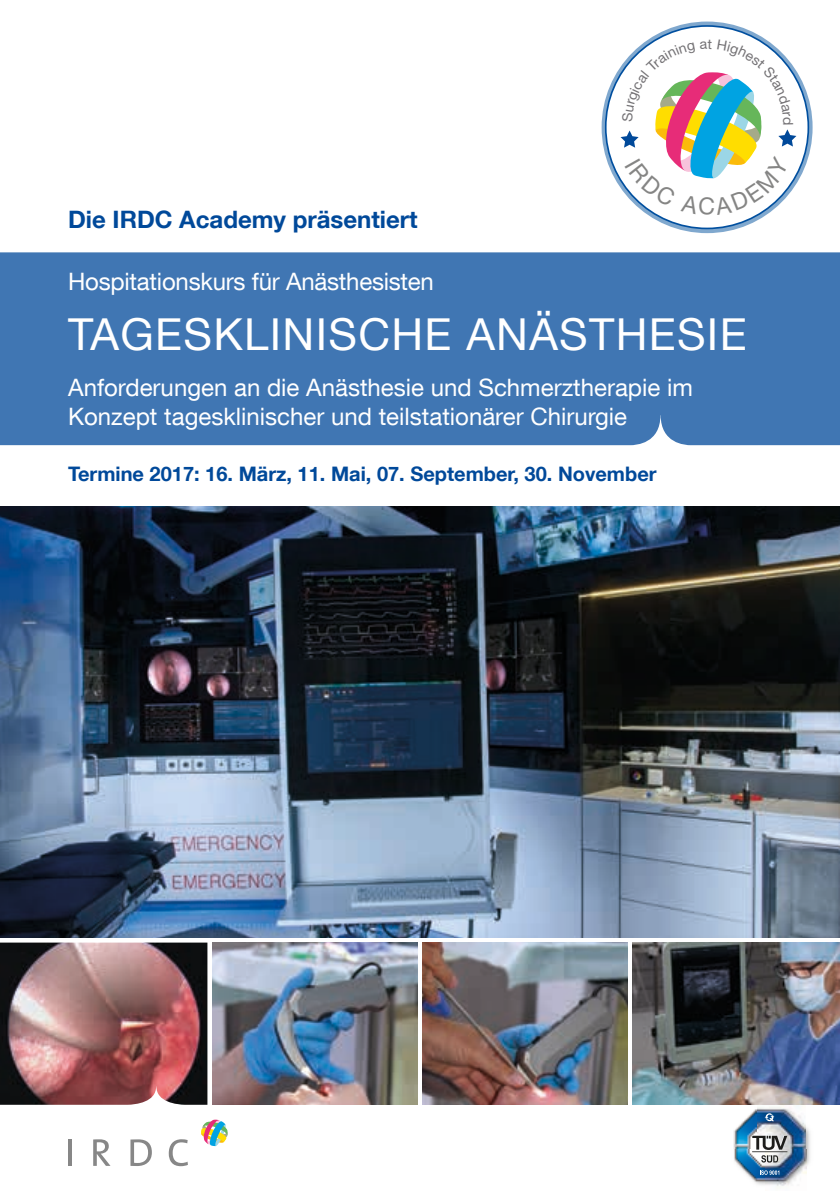
<style>
.page{position:relative;width:840px;height:1191px;background:#fff}
.page>*{position:absolute;margin:0;border:0;box-sizing:border-box;transform-origin:0 0}
.t1{font:44px "KS Helvetica Neue";letter-spacing:.03em;color:#fff}
.t2{font:24px/28.8px "KS Helvetica Neue";color:#fff}
.t3{font:700 24px "KS Helvetica Neue";color:#00499a}
.t4{font:700 20px "KS Helvetica Neue";color:#00499a}
</style>
<div class="page">
<img style="left:730px;top:1104px;width:100px;height:83px">
<svg style="left:751px;top:1135px;width:36px;height:27px"></svg>
<svg style="left:764px;top:1113px;width:10px;height:8px"></svg>
<svg style="left:759px;top:1170px;width:19px;height:4px"></svg>
<svg style="left:201px;top:1119px;width:26px;height:27px"></svg>
<hr style="left:68px;top:1139px;width:4px;height:26px;background:#878787">
<svg style="left:93px;top:1139px;width:17px;height:26px"></svg>
<svg style="left:130px;top:1139px;width:22px;height:27px"></svg>
<svg style="left:169px;top:1139px;width:19px;height:27px"></svg>
<img style="left:0;top:506px;width:839px;height:431px">
<div style="left:0;top:252px;width:839px;height:193px;background:#4076b3"></div>
<svg style="left:601px;top:22px;width:211px;height:211px;background:#6e9bc7"></svg>
<div style="left:605px;top:26px;width:202px;height:202px;background:#fff;border-radius:50%"></div>
<img style="left:212px;top:942px;width:205px;height:162px">
<img style="left:422px;top:942px;width:205px;height:162px">
<img style="left:632px;top:942px;width:207px;height:162px">
<img style="left:0;top:942px;width:207px;height:162px">
<svg style="left:620px;top:39px;width:176px;height:176px"></svg>
<p class="t3" style="left:68px;top:205px;width:351px">Die IRDC Academy präsentiert</p>
<p class="t2" style="left:68px;top:266px;width:367px">Hospitationskurs für Anästhesisten</p>
<h1 class="t1" style="left:68px;top:307px;width:679px">TAGESKLINISCHE ANÄSTHESIE</h1>
<p class="t2" style="left:68px;top:372px;width:626px">Anforderungen an die Anästhesie und Schmerztherapie im<br>Konzept tagesklinischer und teilstationärer Chirurgie</p>
<p class="t4" style="left:68px;top:461px;width:589px">Termine 2017: 16. März, 11. Mai, 07. September, 30. November</p>
</div>
